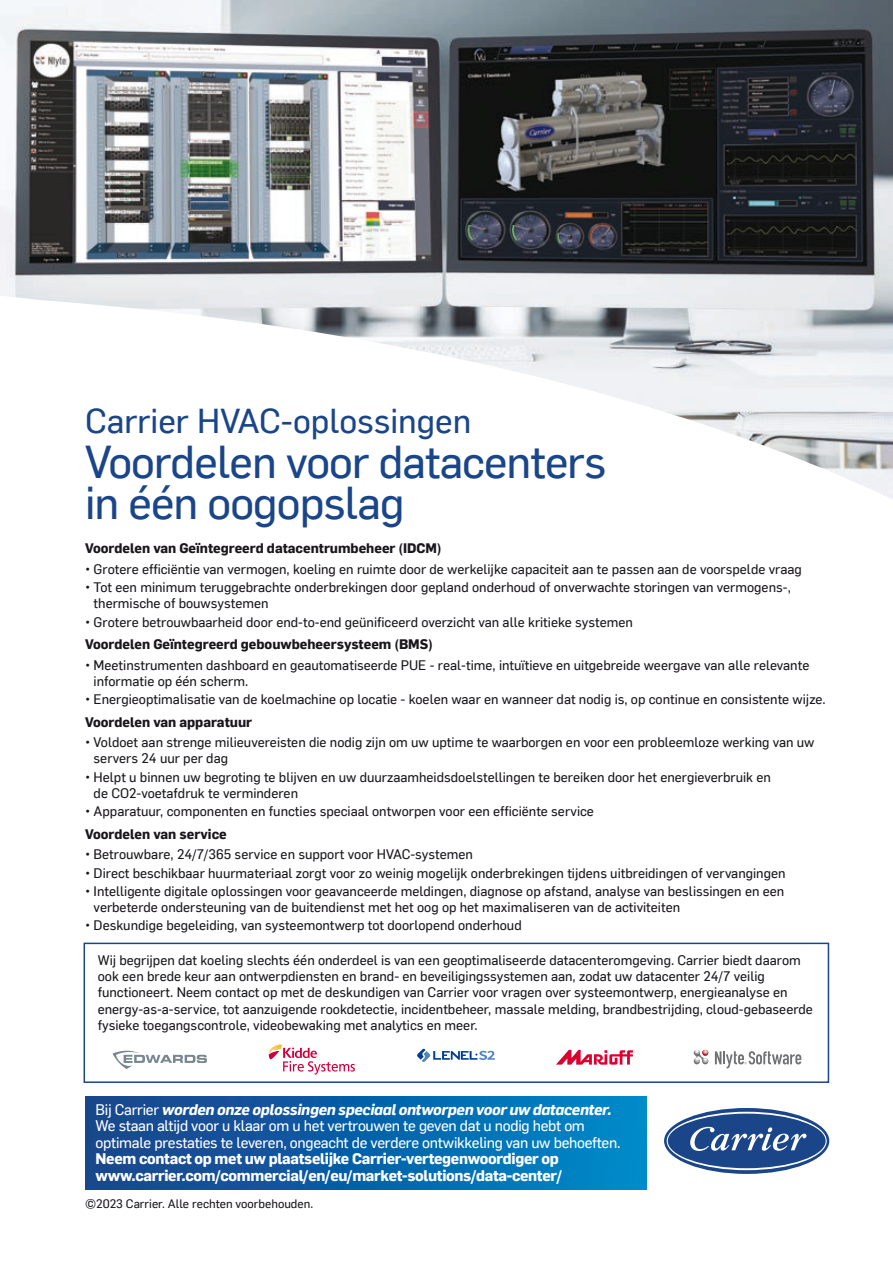
<style>
.page{position:relative;width:893px;height:1263px;background:#fff}
.page>*{position:absolute;margin:0;border:0;box-sizing:border-box;transform-origin:0 0}
.t1{font:45px/40.5px "Flama Basic";letter-spacing:-.02em;color:#1a4689}
.t2{font:33.75px "Flama Basic";color:#1a4689}
.t3{font:15px/16.5px "Flama Basic";letter-spacing:-.02em;color:#fff}
.t4{font:700 15px/16.5px "Flama";letter-spacing:-.02em;color:#fff}
.t5{font:italic 700 15px "Flama";letter-spacing:-.02em;color:#fff}
.t6{font:13.5px/16.2px "Flama Basic";color:#1a171c}
.t7{font:700 13.5px "Flama";color:#1a171c}
.t8{font:12px "Flama Basic";color:#1a171c}
.s1{font-family:"Flama Basic";font-weight:400;font-style:normal}
</style>
<div class="page">
<div style="left:84px;top:943px;width:745px;height:140px;border:2px solid #1a4689"></div>
<img style="left:0;top:0;width:893px;height:499px">
<div style="left:85px;top:1096px;width:561px;height:94px;background:linear-gradient(to right,#19408a,#0088ca)"></div>
<svg style="left:664px;top:1108px;width:165px;height:66px"></svg>
<svg style="left:667px;top:1112px;width:160px;height:58px"></svg>
<svg style="left:417px;top:1048px;width:78px;height:14px"></svg>
<svg style="left:113px;top:1051px;width:94px;height:18px"></svg>
<svg style="left:556px;top:1050px;width:77px;height:14px"></svg>
<svg style="left:269px;top:1044px;width:86px;height:30px"></svg>
<svg style="left:694px;top:1050px;width:14px;height:14px"></svg>
<svg style="left:715px;top:1051px;width:86px;height:17px"></svg>
<h2 class="t2" style="left:85px;top:397px;width:388px">Carrier HVAC-oplossingen</h2>
<h1 class="t1" style="left:85px;top:439px;width:523px">Voordelen voor datacenters in één oogopslag</h1>
<p class="t7" style="left:85px;top:539px;width:358px">Voordelen van Geïntegreerd datacentrumbeheer (IDCM)</p>
<p class="t6" style="left:85px;top:560px;width:718px">• Grotere efficiëntie van vermogen, koeling en ruimte door de werkelijke capaciteit aan te passen aan de voorspelde vraag</p>
<p class="t6" style="left:94px;top:578px;width:699px;text-indent:-9px">• Tot een minimum teruggebrachte onderbrekingen door gepland onderhoud of onverwachte storingen van vermogens-, thermische of bouwsystemen</p>
<p class="t6" style="left:85px;top:613px;width:549px">• Grotere betrouwbaarheid door end-to-end geünificeerd overzicht van alle kritieke systemen</p>
<p class="t7" style="left:85px;top:634px;width:349px">Voordelen Geïntegreerd gebouwbeheersysteem (BMS)</p>
<p class="t6" style="left:94px;top:656px;width:717px;text-indent:-9px">• Meetinstrumenten dashboard en geautomatiseerde PUE - real-time, intuïtieve en uitgebreide weergave van alle relevante informatie op één scherm.</p>
<p class="t6" style="left:85px;top:690px;width:742px">• Energieoptimalisatie van de koelmachine op locatie - koelen waar en wanneer dat nodig is, op continue en consistente wijze.</p>
<p class="t7" style="left:85px;top:712px;width:169px">Voordelen van apparatuur</p>
<p class="t6" style="left:94px;top:733px;width:722px;text-indent:-9px">• Voldoet aan strenge milieuvereisten die nodig zijn om uw uptime te waarborgen en voor een probleemloze werking van uw servers 24 uur per dag</p>
<p class="t6" style="left:94px;top:768px;width:679px;text-indent:-9px">• Helpt u binnen uw begroting te blijven en uw duurzaamheidsdoelstellingen te bereiken door het energieverbruik en de CO2-voetafdruk te verminderen</p>
<p class="t6" style="left:85px;top:802px;width:510px">• Apparatuur, componenten en functies speciaal ontworpen voor een efficiënte service</p>
<p class="t7" style="left:85px;top:824px;width:143px">Voordelen van service</p>
<p class="t6" style="left:85px;top:845px;width:389px">• Betrouwbare, 24/7/365 service en support voor HVAC-systemen</p>
<p class="t6" style="left:85px;top:864px;width:702px">• Direct beschikbaar huurmateriaal zorgt voor zo weinig mogelijk onderbrekingen tijdens uitbreidingen of vervangingen</p>
<p class="t6" style="left:94px;top:882px;width:692px;text-indent:-9px">• Intelligente digitale oplossingen voor geavanceerde meldingen, diagnose op afstand, analyse van beslissingen en een verbeterde ondersteuning van de buitendienst met het oog op het maximaliseren van de activiteiten</p>
<p class="t6" style="left:85px;top:917px;width:438px">• Deskundige begeleiding, van systeemontwerp tot doorlopend onderhoud</p>
<p class="t6" style="left:98px;top:951px;width:717px">Wij begrijpen dat koeling slechts één onderdeel is van een geoptimaliseerde datacenteromgeving. Carrier biedt daarom ook een brede keur aan ontwerpdiensten en brand- en beveiligingssystemen aan, zodat uw datacenter 24/7 veilig functioneert. Neem contact op met de deskundigen van Carrier voor vragen over systeemontwerp, energieanalyse en energy-as-a-service, tot aanzuigende rookdetectie, incidentbeheer, massale melding, brandbestrijding, cloud-gebaseerde fysieke toegangscontrole, videobewaking met analytics en meer.</p>
<p class="t5" style="left:96px;top:1099px;width:518px"><span class="s1">Bij Carrier</span> worden onze oplossingen speciaal ontworpen voor uw datacenter.</p>
<p class="t3" style="left:96px;top:1117px;width:526px">We staan altijd voor u klaar om u het vertrouwen te geven dat u nodig hebt om optimale prestaties te leveren, ongeacht de verdere ontwikkeling van uw behoeften.</p>
<p class="t4" style="left:96px;top:1150px;width:468px">Neem contact op met uw plaatselijke Carrier-vertegenwoordiger op www.carrier.com/commercial/en/eu/market-solutions/data-center/</p>
<p class="t8" style="left:85px;top:1195px;width:230px">©2023 Carrier. Alle rechten voorbehouden.</p>
</div>
